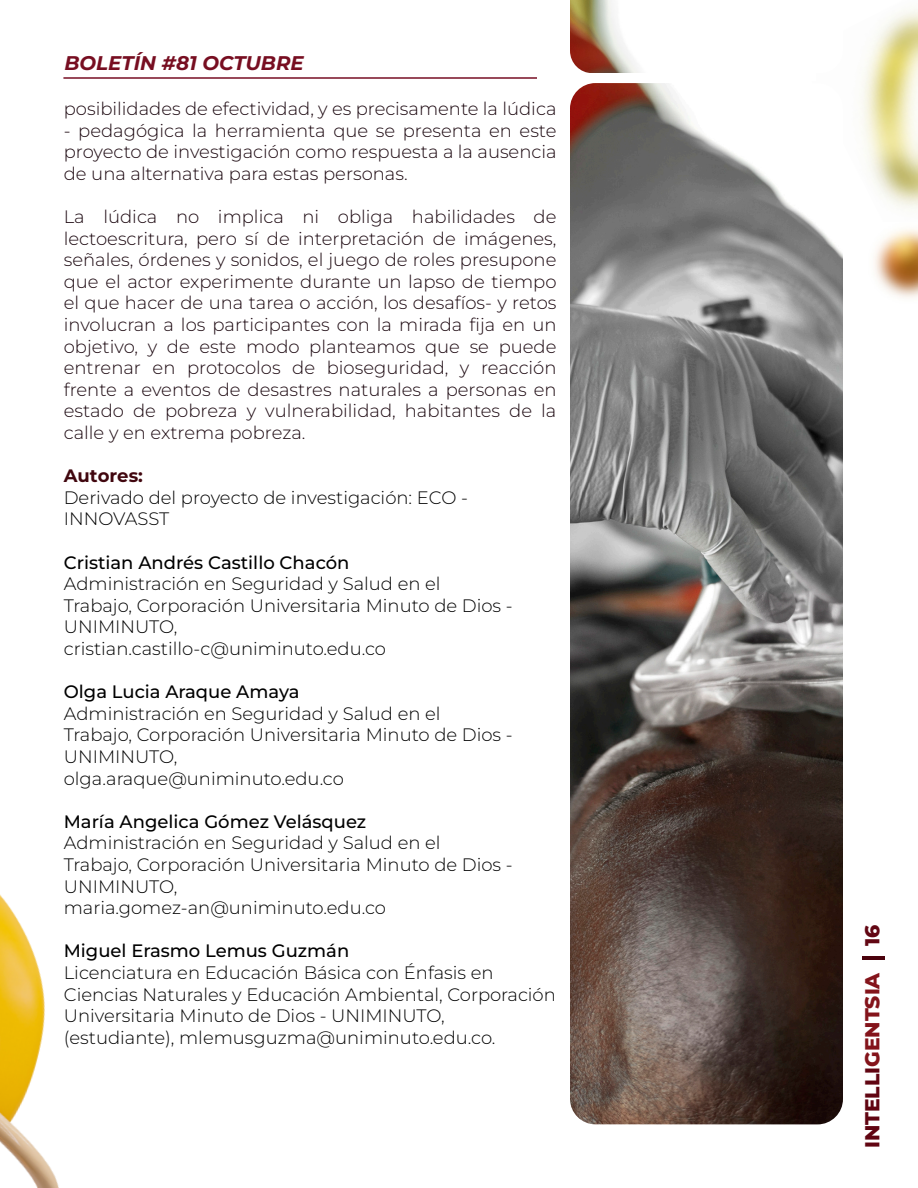
<style>
.page{position:relative;width:918px;height:1188px;background:#fff}
.page>*{position:absolute;margin:0;border:0;box-sizing:border-box;transform-origin:0 0}
.t1{font:800 20.25px "Montserrat";color:#610512}
.t2{font:800 20.25px "Montserrat";color:#620613}
.t3{font:italic 700 19.8px "Montserrat";color:#770e21}
.t4{font:300 18px/21.6px "Montserrat";color:#1b070f;text-align:justify}
.t5{font:300 18px/21.6px "Montserrat";color:#000}
.t6{font:500 18px "Montserrat";color:#000}
.t7{font:100 18px "Montserrat";color:#41070f}
.s1{color:#84141b}
</style>
<div class="page">
<hr style="left:862px;top:956px;width:23px;height:4px;background:#4b020d">
<hr style="left:63px;top:77px;width:771px;height:2px;background:#770e23">
<img style="left:816px;top:9px;width:102px;height:200px">
<img style="left:0;top:894px;width:59px;height:294px">
<img style="left:874px;top:229px;width:44px;height:69px">
<img style="left:570px;top:0;width:273px;height:73px">
<img style="left:570px;top:83px;width:273px;height:1041px">
<div style="left:537px;top:74px;width:279px;height:7px;background:#fff"></div>
<p class="t3" style="left:64px;top:50px;width:241px">BOLETÍN #81 OCTUBRE</p>
<p class="t4" style="left:64px;top:97px;width:494px">posibilidades de efectividad, y es precisamente la lúdica</p>
<p class="t4" style="left:64px;top:119px;width:494px">- pedagógica la herramienta que se presenta en este proyecto de investigación como respuesta a la ausencia de una alternativa para estas personas.</p>
<p class="t4" style="left:64px;top:205px;width:494px">La lúdica no implica ni obliga habilidades de lectoescritura, pero sí de interpretación de imágenes, señales, órdenes y sonidos, el juego de roles presupone que el actor experimente durante un lapso de tiempo el que hacer de una tarea o acción, los desafíos- y retos involucran a los participantes con la mirada fija en un objetivo, y de este modo planteamos que se puede entrenar en protocolos de bioseguridad, y reacción frente a eventos de desastres naturales a personas en estado de pobreza y vulnerabilidad, habitantes de la calle y en extrema pobreza.</p>
<p class="t7" style="left:64px;top:464px;width:81px">Autores:</p>
<p class="t5" style="left:64px;top:486px;width:406px">Derivado del proyecto de investigación: ECO -<br>INNOVASST</p>
<p class="t6" style="left:64px;top:550px;width:287px">Cristian Andrés Castillo Chacón</p>
<p class="t5" style="left:64px;top:572px;width:450px">Administración en Seguridad y Salud en el<br>Trabajo, Corporación Universitaria Minuto de Dios -<br>UNIMINUTO,</p>
<p class="t5" style="left:64px;top:637px;width:324px">cristian.castillo-c@uniminuto.edu.co</p>
<p class="t6" style="left:64px;top:680px;width:237px">Olga Lucia Araque Amaya</p>
<p class="t5" style="left:64px;top:702px;width:450px">Administración en Seguridad y Salud en el<br>Trabajo, Corporación Universitaria Minuto de Dios -<br>UNIMINUTO,</p>
<p class="t5" style="left:64px;top:767px;width:282px">olga.araque@uniminuto.edu.co</p>
<p class="t6" style="left:64px;top:809px;width:304px">María Angelica Gómez Velásquez</p>
<p class="t5" style="left:64px;top:832px;width:450px">Administración en Seguridad y Salud en el<br>Trabajo, Corporación Universitaria Minuto de Dios -<br>UNIMINUTO,</p>
<p class="t5" style="left:64px;top:896px;width:324px">maria.gomez-an@uniminuto.edu.co</p>
<p class="t6" style="left:64px;top:939px;width:287px">Miguel Erasmo Lemus Guzmán</p>
<p class="t5" style="left:64px;top:961px;width:494px">Licenciatura en Educación Básica con Énfasis en<br>Ciencias Naturales y Educación Ambiental, Corporación</p>
<p class="t5" style="left:64px;top:1004px;width:433px">Universitaria Minuto de Dios - UNIMINUTO, (estudiante), mlemusguzma@uniminuto.edu.co.</p>
<p class="t2" style="left:859px;top:946px;width:23px;rotate:-90deg">16</p>
<p class="t1" style="left:859px;top:1148px;width:178px;rotate:-90deg">INTELLI<span class="s1">GENTSIA</span></p>
</div>
